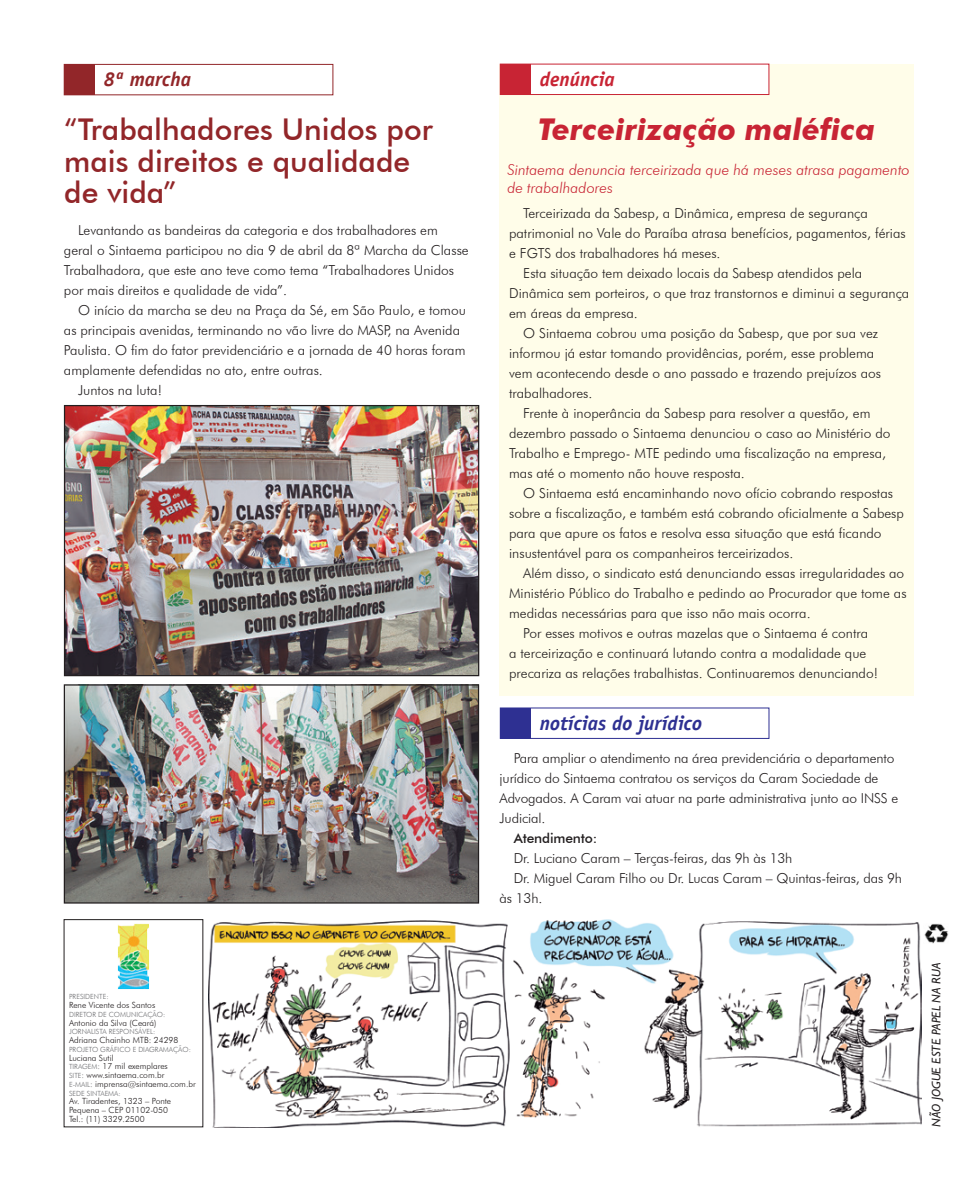
<style>
.page{position:relative;width:978px;height:1191px;background:#fff}
.page>*{position:absolute;margin:0;border:0;box-sizing:border-box;transform-origin:0 0}
.Título_OK{font:500 30px/31.2px "Futura BT";color:#922629}
.Texto_OK{font:italic 700 30px "Futura BT";color:#c82434}
.t1{font:italic 700 20px "Officina Sans";color:#2e3092}
.t2{font:italic 700 20px "Officina Sans";color:#c82434}
.t3{font:italic 700 20px "Officina Sans";color:#922629}
.Texto_OK-2{font:italic 300 15px/18px "Futura BT";color:#c82434}
.Texto_OK-3{font:300 13.75px/20px "Futura BT";color:#231f20}
.Texto_OK-4{font:500 13.75px "Futura BT";letter-spacing:-.01em;color:#231f20}
.Reciclagem{font:italic 12.5px "Gill Sans";color:#231f20}
.t4{font:300 8.5px/8.8px "Futura BT";color:#231f20}
.t5{font:300 7.12px "Futura BT";color:#6c6d70}
.s1{font-size:7.12px;color:#6c6d70}
.s2{color:#6c6d70}
</style>
<div class="page">
<img style="left:209px;top:919px;width:713px;height:208px">
<img style="left:118px;top:923px;width:31px;height:66px">
<img style="left:924px;top:923px;width:25px;height:20px">
<div style="left:500px;top:64px;width:414px;height:631px;background:#fffde9"></div>
<div style="left:500px;top:64px;width:269px;height:31px;background:#fff;border:1px solid #c82434"></div>
<div style="left:500px;top:64px;width:31px;height:30px;background:#c82434"></div>
<div style="left:500px;top:708px;width:31px;height:30px;background:#2e3092"></div>
<div style="left:64px;top:64px;width:269px;height:31px;background:#fff;border:1px solid #922629"></div>
<div style="left:64px;top:64px;width:31px;height:31px;background:#922629"></div>
<img style="left:66px;top:407px;width:411px;height:267px">
<div style="left:64px;top:405px;width:415px;height:271px;border:1px solid #231f20"></div>
<img style="left:66px;top:686px;width:411px;height:215px">
<div style="left:64px;top:684px;width:415px;height:219px;border:1px solid #231f20"></div>
<p class="t3" style="left:104px;top:67px;width:89px">8ª marcha</p>
<p class="Título_OK" style="left:64px;top:114px;width:370px">“Trabalhadores Unidos por mais direitos e qualidade de vida”</p>
<p class="Texto_OK-3" style="left:64px;top:220px;width:406px;text-indent:14px">Levantando as bandeiras da categoria e dos trabalhadores em geral o Sintaema participou no dia 9 de abril da 8ª Marcha da Classe Trabalhadora, que este ano teve como tema “Trabalhadores Unidos por mais direitos e qualidade de vida”.</p>
<p class="Texto_OK-3" style="left:64px;top:300px;width:404px;text-indent:14px">O início da marcha se deu na Praça da Sé, em São Paulo, e tomou as principais avenidas, terminando no vão livre do MASP, na Avenida Paulista. O fim do fator previdenciário e a jornada de 40 horas foram amplamente defendidas no ato, entre outras.</p>
<p class="Texto_OK-3" style="left:78px;top:380px;width:85px">Juntos na luta!</p>
<p class="t5" style="left:69px;top:992px;width:41px">PRESIDENTE:</p>
<p class="t4" style="left:69px;top:1000px;width:88px">Rene Vicente dos Santos</p>
<p class="t5" style="left:69px;top:1010px;width:98px">DIRETOR DE COMUNICAÇÃO:</p>
<p class="t4" style="left:69px;top:1018px;width:89px">Antonio da Silva (Ceará)</p>
<p class="t5" style="left:69px;top:1027px;width:88px">JORNALISTA RESPONSÁVEL:</p>
<p class="t4" style="left:69px;top:1035px;width:111px">Adriana Chainho MTB: 24298</p>
<p class="t5" style="left:69px;top:1045px;width:123px">PROJETO GRÁFICO E DIAGRAMAÇÃO:</p>
<p class="t4" style="left:69px;top:1053px;width:46px">Luciana Sutil</p>
<p class="t4" style="left:69px;top:1061px;width:100px"><span class="s1">TIRAGEM</span><span class="s2">:</span> 17 mil exemplares</p>
<p class="t4" style="left:69px;top:1070px;width:97px"><span class="s1">SITE</span><span class="s2">:</span> www.sintaema.com.br</p>
<p class="t4" style="left:69px;top:1079px;width:128px"><span class="s1">E-MAIL</span><span class="s2">:</span> imprensa@sintaema.com.br</p>
<p class="t5" style="left:69px;top:1088px;width:53px">SEDE SINTAEMA:</p>
<p class="t4" style="left:69px;top:1096px;width:104px">Av. Tiradentes, 1323 – Ponte<br>Pequena – CEP 01102-050</p>
<p class="t4" style="left:69px;top:1114px;width:77px">Tel.: (11) 3329.2500</p>
<p class="t2" style="left:540px;top:67px;width:77px">denúncia</p>
<p class="Texto_OK" style="left:538px;top:111px;width:339px">Terceirização maléfica</p>
<p class="Texto_OK-2" style="left:507px;top:160px;width:404px">Sintaema denuncia terceirizada que há meses atrasa pagamento de trabalhadores</p>
<p class="Texto_OK-3" style="left:509px;top:203px;width:398px;text-indent:14px">Terceirizada da Sabesp, a Dinâmica, empresa de segurança patrimonial no Vale do Paraíba atrasa benefícios, pagamentos, férias e FGTS dos trabalhadores há meses.</p>
<p class="Texto_OK-3" style="left:509px;top:263px;width:402px;text-indent:14px">Esta situação tem deixado locais da Sabesp atendidos pela<br>Dinâmica sem porteiros, o que traz transtornos e diminui a segurança em áreas da empresa.</p>
<p class="Texto_OK-3" style="left:509px;top:323px;width:374px;text-indent:14px">O Sintaema cobrou uma posição da Sabesp, que por sua vez informou já estar tomando providências, porém, esse problema vem acontecendo desde o ano passado e trazendo prejuízos aos trabalhadores.</p>
<p class="Texto_OK-3" style="left:509px;top:403px;width:383px;text-indent:14px">Frente à inoperância da Sabesp para resolver a questão, em dezembro passado o Sintaema denunciou o caso ao Ministério do Trabalho e Emprego- MTE pedindo uma fiscalização na empresa, mas até o momento não houve resposta.</p>
<p class="Texto_OK-3" style="left:509px;top:483px;width:396px;text-indent:14px">O Sintaema está encaminhando novo ofício cobrando respostas sobre a fiscalização, e também está cobrando oficialmente a Sabesp para que apure os fatos e resolva essa situação que está ficando insustentável para os companheiros terceirizados.</p>
<p class="Texto_OK-3" style="left:509px;top:563px;width:399px;text-indent:14px">Além disso, o sindicato está denunciando essas irregularidades ao<br>Ministério Público do Trabalho e pedindo ao Procurador que tome as medidas necessárias para que isso não mais ocorra.</p>
<p class="Texto_OK-3" style="left:509px;top:623px;width:370px;text-indent:14px">Por esses motivos e outras mazelas que o Sintaema é contra a terceirização e continuará lutando contra a modalidade que precariza as relações trabalhistas. Continuaremos denunciando!</p>
<p class="t1" style="left:540px;top:711px;width:164px">notícias do jurídico</p>
<p class="Texto_OK-3" style="left:500px;top:748px;width:400px;text-indent:14px">Para ampliar o atendimento na área previdenciária o departamento jurídico do Sintaema contratou os serviços da Caram Sociedade de Advogados. A Caram vai atuar na parte administrativa junto ao INSS e Judicial.</p>
<p class="Texto_OK-4" style="left:514px;top:830px;width:85px">Atendimento:</p>
<p class="Texto_OK-3" style="left:514px;top:848px;width:280px">Dr. Luciano Caram – Terças-feiras, das 9h às 13h</p>
<p class="Texto_OK-3" style="left:500px;top:868px;width:404px;text-indent:14px">Dr. Miguel Caram Filho ou Dr. Lucas Caram – Quintas-feiras, das 9h às 13h.</p>
<p class="Reciclagem" style="left:929px;top:1127px;width:166px;rotate:-90deg">NÃO JOGUE ESTE PAPEL NA RUA</p>
</div>
